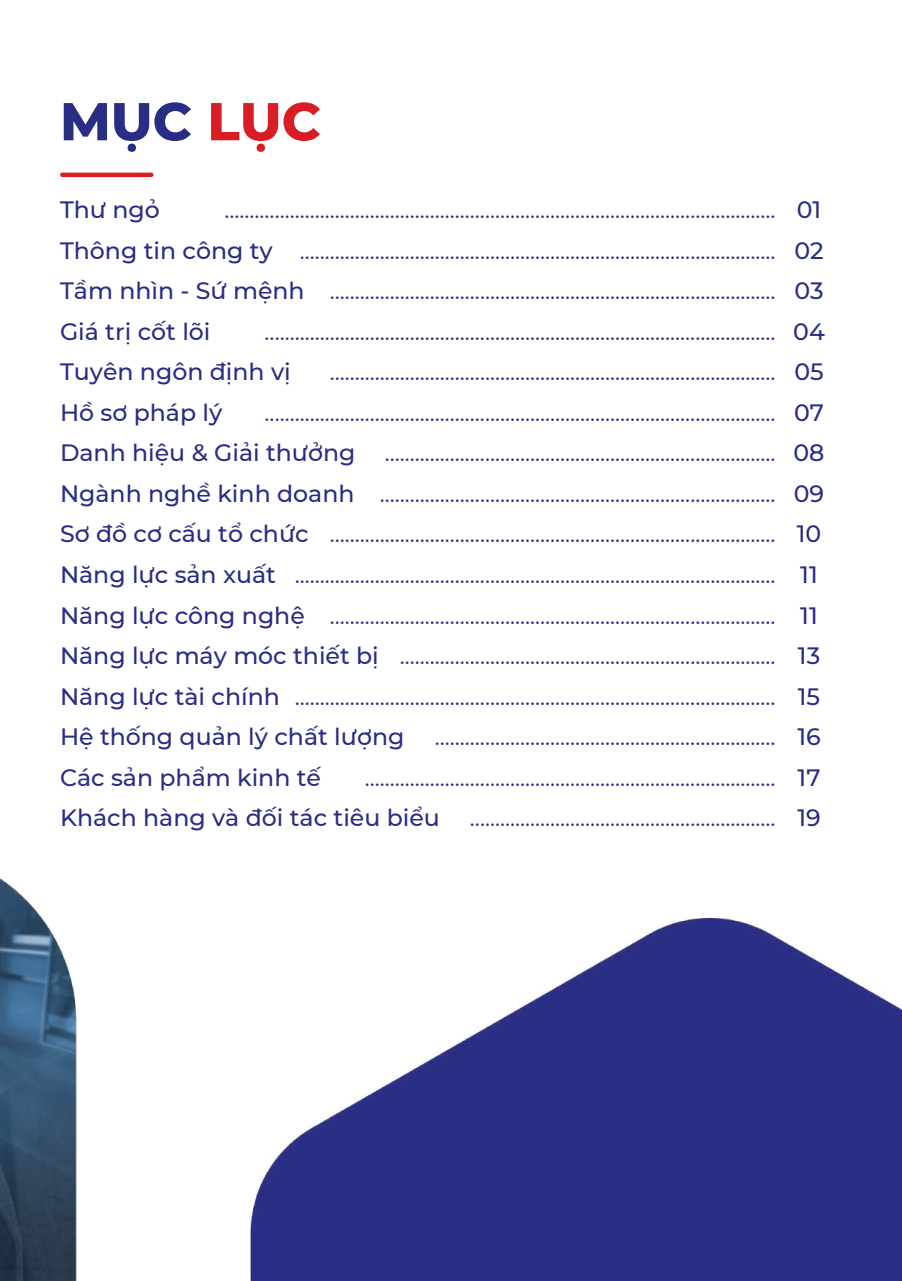
<style>
.page{position:relative;width:902px;height:1281px;background:#fff}
.page>*{position:absolute;margin:0;border:0;box-sizing:border-box;transform-origin:0 0}
.t1{font:800 53.1px "Montserrat";color:#292d83}
.t2{font:23.55px/40.5px "Montserrat";color:#292d83;text-align:right}
.t3{font:500 23.55px/40.5px "Montserrat";color:#292d83}
.s1{color:#d81e24}
</style>
<div class="page">
<img style="left:0;top:172px;width:901px;height:1108px">
<div style="left:62px;top:172px;width:89px;height:5px;background:#d81e24"></div>
<h1 class="t1" style="left:60px;top:89px;width:262px">MỤC <span class="s1">LỤC</span></h1>
<p class="t3" style="left:60px;top:189px;width:381px">Thư ngỏ<br>Thông tin công ty<br>Tầm nhìn - Sứ mệnh<br>Giá trị cốt lõi<br>Tuyên ngôn định vị<br>Hồ sơ pháp lý<br>Danh hiệu &amp; Giải thưởng<br>Ngành nghề kinh doanh<br>Sơ đồ cơ cấu tổ chức<br>Năng lực sản xuất<br>Năng lực công nghệ<br>Năng lực máy móc thiết bị<br>Năng lực tài chính<br>Hệ thống quản lý chất lượng<br>Các sản phẩm kinh tế<br>Khách hàng và đối tác tiêu biểu</p>
<p class="t3" style="left:793px;top:189px;width:33px">01<br>02<br>03<br>04<br>05<br>07<br>08<br>09<br>10<br>11<br>11<br>13<br>15<br>16<br>17<br>19</p>
<p class="t2" style="left:224px;top:189px;width:552px">.............................................................................................................. ............................................................................................... ......................................................................................... ...................................................................................................... ......................................................................................... ...................................................................................................... .............................................................................. ............................................................................... ......................................................................................... ................................................................................................ ......................................................................................... ........................................................................... ................................................................................................ .................................................................... .................................................................................. .............................................................</p>
</div>
